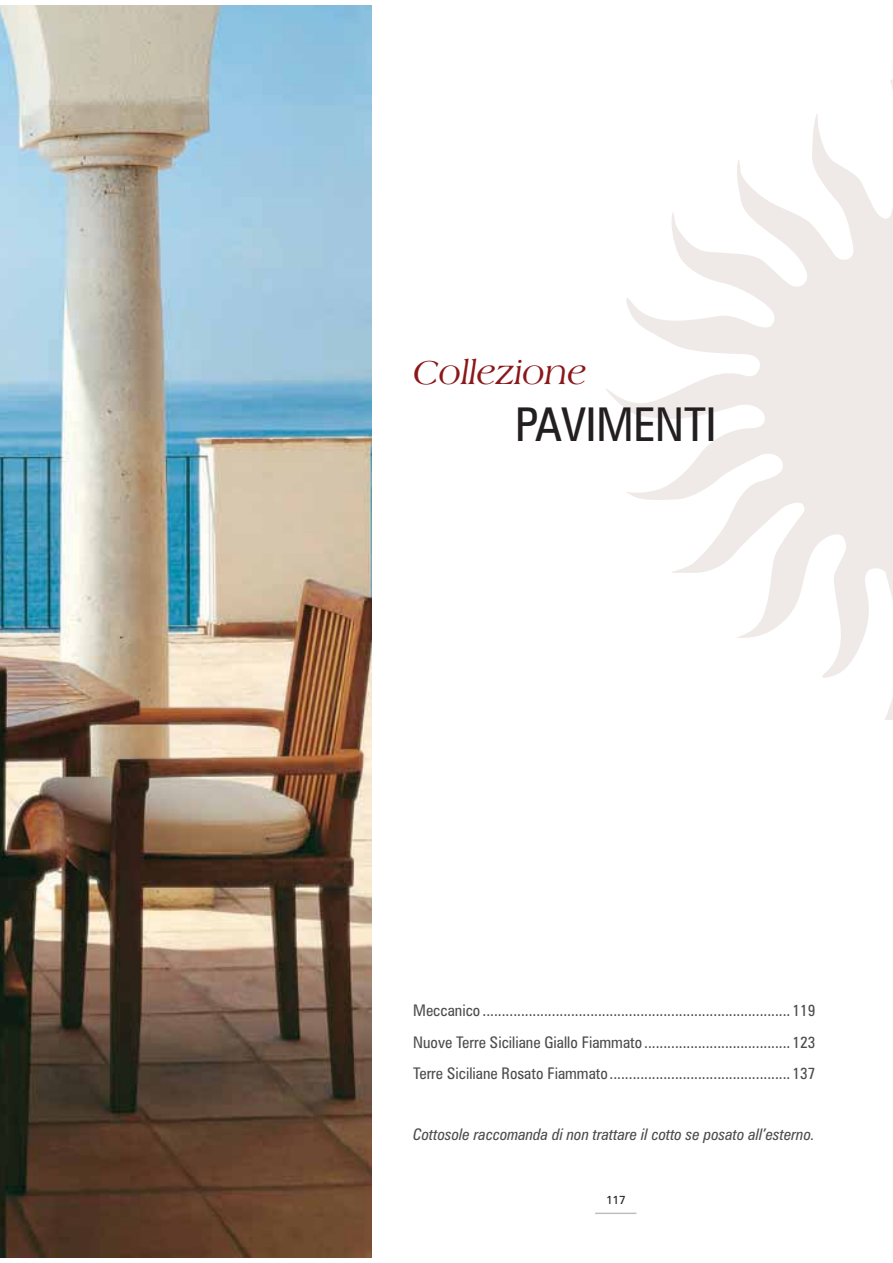
<style>
.page{position:relative;width:893px;height:1263px;background:#fff}
.page>*{position:absolute;margin:0;border:0;box-sizing:border-box;transform-origin:0 0}
.t1{font:condensed 46.65px "Zurich BT";color:#231f20}
.t2{font:italic 34.95px "Americana BT";color:#8a171a}
.t3{font:condensed 16.05px/31.7px "Zurich BT";color:#4c4c4e;text-align:justify}
.t4{font:italic condensed 16.05px "Zurich BT";color:#4c4c4e}
.t5{font:11.7px "Zurich BT";color:#231f20}
</style>
<div class="page">
<img style="left:0;top:5px;width:372px;height:1252px">
<svg style="left:606px;top:80px;width:287px;height:640px"></svg>
<hr style="left:595px;top:1213px;width:41px;height:1px;background:#bcbdc0">
<h2 class="t2" style="left:413px;top:352px;width:175px">Collezione</h2>
<h1 class="t1" style="left:515px;top:407px;width:203px">PAVIMENTI</h1>
<p class="t3" style="left:413px;top:996px;width:404px">Meccanico ................................................................................ 119<br>Nuove Terre Siciliane Giallo Fiammato ...................................... 123<br>Terre Siciliane Rosato Fiammato ............................................... 137</p>
<p class="t4" style="left:413px;top:1125px;width:403px">Cottosole raccomanda di non trattare il cotto se posato all’esterno.</p>
<p class="t5" style="left:606px;top:1195px;width:21px">117</p>
</div>
